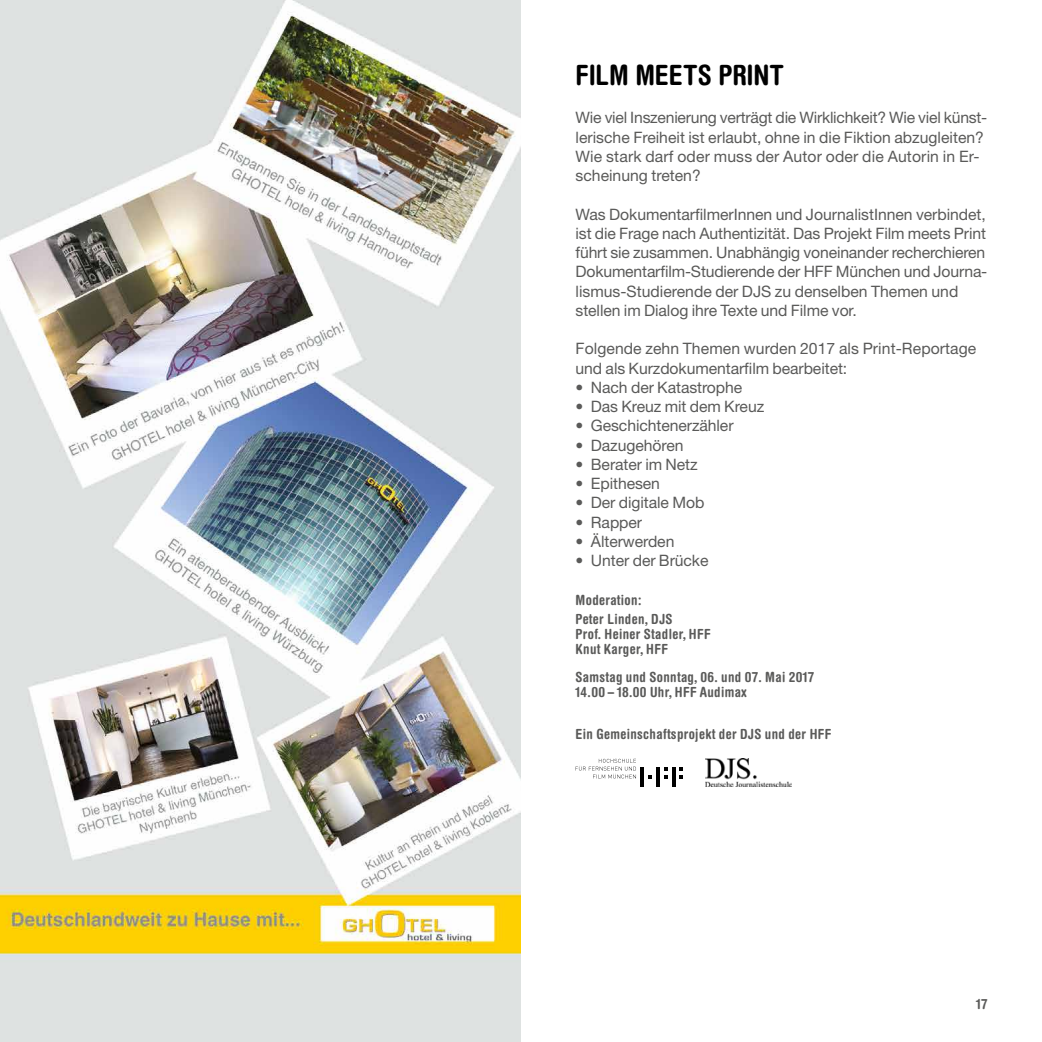
<style>
.page{position:relative;width:1042px;height:1042px;background:#fff}
.page>*{position:absolute;margin:0;border:0;box-sizing:border-box;transform-origin:0 0}
.t1{font:700 condensed 28px "Helvetica Rounded LT";color:#000}
.t2{font:15.75px/19.2px "Helvetica Neue LT Std";letter-spacing:-.005em;color:#5a5a59}
.t3{font:700 condensed 14px/14.9px "Helvetica Rounded LT Std";letter-spacing:.025em;color:#5a5a59}
.s1{font-family:"Helvetica Neue";font-weight:700;font-stretch:condensed}
</style>
<div class="page">
<img style="left:705px;top:758px;width:86px;height:29px">
<img style="left:0;top:0;width:521px;height:1042px">
<svg style="left:648px;top:775px;width:4px;height:3px"></svg>
<svg style="left:664px;top:767px;width:3px;height:11px"></svg>
<svg style="left:679px;top:767px;width:4px;height:11px"></svg>
<hr style="left:640px;top:766px;width:4px;height:20px;background:#000">
<hr style="left:656px;top:766px;width:4px;height:20px;background:#000">
<svg style="left:672px;top:767px;width:3px;height:19px"></svg>
<svg style="left:575px;top:759px;width:61px;height:19px"></svg>
<h1 class="t1" style="left:575px;top:58px;width:14px">FILM</h1>
<h1 class="t1" style="left:635px;top:58px;width:16px">MEETS</h1>
<h1 class="t1" style="left:718px;top:58px;width:28px">PRINT</h1>
<p class="t2" style="left:575px;top:108px;width:413px">Wie viel Inszenierung verträgt die Wirklichkeit? Wie viel künst&shy;lerische Freiheit ist erlaubt, ohne in die Fiktion abzugleiten?<br>Wie stark darf oder muss der Autor oder die Autorin in Er&shy;scheinung treten?</p>
<p class="t2" style="left:575px;top:204px;width:413px">Was DokumentarfilmerInnen und JournalistInnen verbindet, ist die Frage nach Authentizität. Das Projekt Film meets Print führt sie zusammen. Unabhängig voneinander recherchieren Dokumentarfilm-Studierende der HFF München und Journa&shy;lismus-Studierende der DJS zu denselben Themen und stellen im Dialog ihre Texte und Filme vor.</p>
<p class="t2" style="left:575px;top:339px;width:402px">Folgende zehn Themen wurden 2017 als Print-Reportage und als Kurzdokumentarfilm bearbeitet:</p>
<p class="t2" style="left:575px;top:377px;width:168px"><span class="s1">•</span> Nach der Katastrophe</p>
<p class="t2" style="left:575px;top:396px;width:190px"><span class="s1">•</span> Das Kreuz mit dem Kreuz</p>
<p class="t2" style="left:575px;top:416px;width:159px"><span class="s1">•</span> Geschichtenerzähler</p>
<p class="t2" style="left:575px;top:435px;width:109px"><span class="s1">•</span> Dazugehören</p>
<p class="t2" style="left:575px;top:454px;width:124px"><span class="s1">•</span> Berater im Netz</p>
<p class="t2" style="left:575px;top:473px;width:86px"><span class="s1">•</span> Epithesen</p>
<p class="t2" style="left:575px;top:493px;width:130px"><span class="s1">•</span> Der digitale Mob</p>
<p class="t2" style="left:575px;top:512px;width:68px"><span class="s1">•</span> Rapper</p>
<p class="t2" style="left:575px;top:531px;width:100px"><span class="s1">•</span> Älterwerden</p>
<p class="t2" style="left:575px;top:550px;width:134px"><span class="s1">•</span> Unter der Brücke</p>
<p class="t3" style="left:575px;top:590px;width:99px;line-height:19.2px">Moderation:<br>Peter Linden, DJS</p>
<p class="t3" style="left:575px;top:626px;width:137px">Prof. Heiner Stadler, HFF<br>Knut Karger, HFF</p>
<p class="t3" style="left:575px;top:669px;width:240px">Samstag und Sonntag, 06. und 07. Mai 2017<br>14.00 – 18.00 Uhr, HFF Audimax</p>
<p class="t3" style="left:575px;top:727px;width:257px">Ein Gemeinschaftsprojekt der DJS und der HFF</p>
<p class="t3" style="left:976px;top:996px;width:13px">17</p>
</div>
